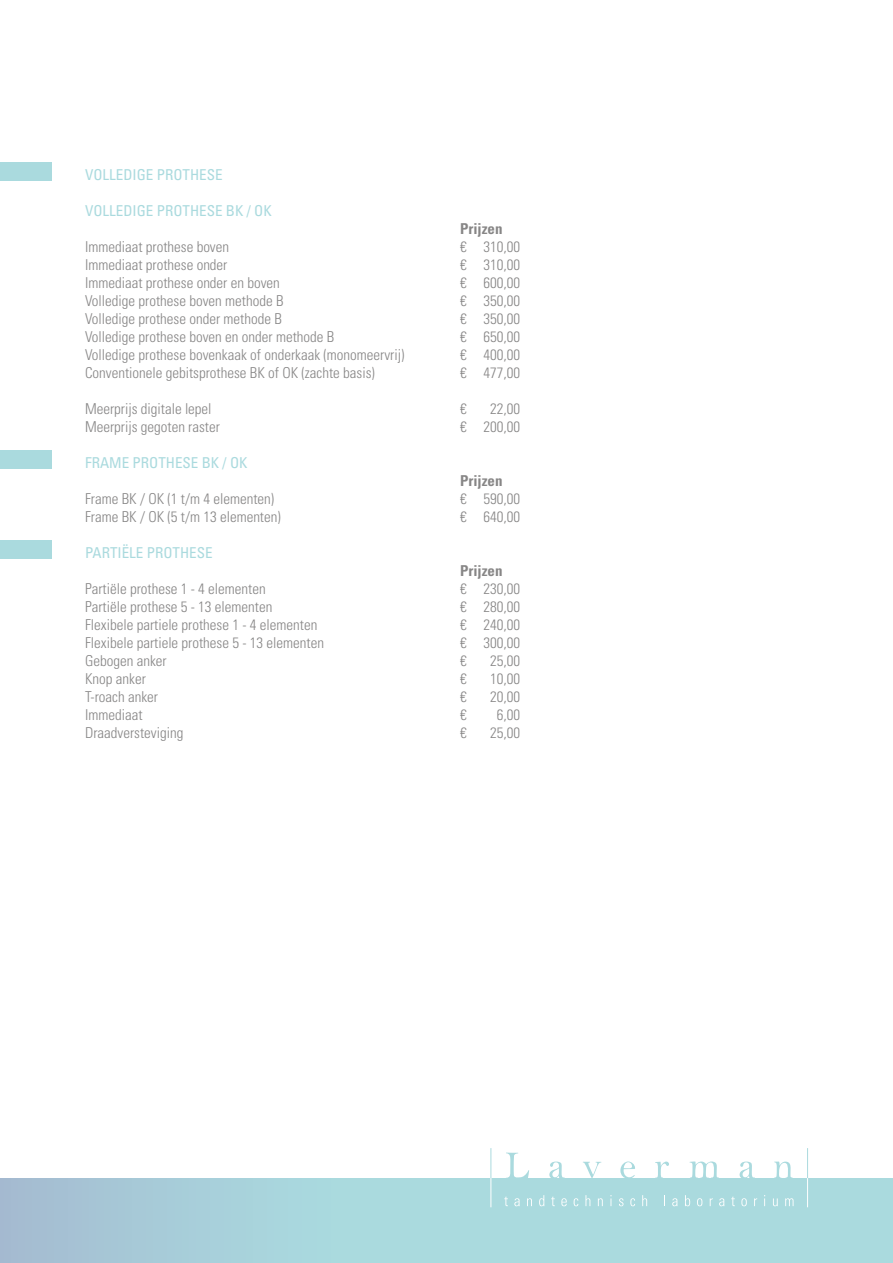
<style>
.page{position:relative;width:893px;height:1263px;background:#fff}
.page>*{position:absolute;margin:0;border:0;box-sizing:border-box;transform-origin:0 0}
.t1{font:300 condensed 15px "Univers LT";color:#878686}
.t2{font:condensed 15px "Univers LT";color:#aadade}
.t3{font:700 condensed 15px "Univers LT";color:#878686}
</style>
<div class="page">
<div style="left:0;top:1178px;width:893px;height:85px;background:linear-gradient(to right,#a6c8d6,#ace1e1)"></div>
<hr style="left:491px;top:1132px;width:1px;height:75px;background:#fff">
<hr style="left:807px;top:1132px;width:1px;height:75px;background:#fff">
<svg style="left:506px;top:1152px;width:23px;height:26px"></svg>
<svg style="left:549px;top:1161px;width:16px;height:17px"></svg>
<svg style="left:583px;top:1162px;width:18px;height:16px"></svg>
<svg style="left:620px;top:1161px;width:15px;height:18px"></svg>
<svg style="left:655px;top:1161px;width:14px;height:17px"></svg>
<svg style="left:690px;top:1161px;width:29px;height:17px"></svg>
<svg style="left:740px;top:1161px;width:15px;height:17px"></svg>
<svg style="left:774px;top:1161px;width:19px;height:17px"></svg>
<hr style="left:491px;top:1148px;width:1px;height:30px;background:#aadade">
<hr style="left:807px;top:1148px;width:1px;height:30px;background:#aadade">
<svg style="left:504px;top:1196px;width:4px;height:10px"></svg>
<svg style="left:514px;top:1198px;width:6px;height:8px"></svg>
<svg style="left:527px;top:1198px;width:5px;height:8px"></svg>
<svg style="left:539px;top:1195px;width:5px;height:11px"></svg>
<svg style="left:551px;top:1196px;width:4px;height:10px"></svg>
<svg style="left:561px;top:1198px;width:6px;height:8px"></svg>
<svg style="left:574px;top:1198px;width:4px;height:8px"></svg>
<svg style="left:585px;top:1195px;width:5px;height:11px"></svg>
<svg style="left:598px;top:1198px;width:5px;height:8px"></svg>
<svg style="left:610px;top:1195px;width:2px;height:11px"></svg>
<svg style="left:619px;top:1198px;width:4px;height:8px"></svg>
<svg style="left:630px;top:1198px;width:5px;height:8px"></svg>
<svg style="left:642px;top:1195px;width:5px;height:11px"></svg>
<svg style="left:672px;top:1198px;width:5px;height:8px"></svg>
<svg style="left:685px;top:1195px;width:5px;height:11px"></svg>
<svg style="left:697px;top:1198px;width:5px;height:8px"></svg>
<svg style="left:710px;top:1198px;width:3px;height:8px"></svg>
<svg style="left:719px;top:1198px;width:5px;height:8px"></svg>
<svg style="left:731px;top:1196px;width:4px;height:10px"></svg>
<svg style="left:741px;top:1198px;width:6px;height:8px"></svg>
<svg style="left:754px;top:1198px;width:3px;height:8px"></svg>
<svg style="left:773px;top:1198px;width:5px;height:8px"></svg>
<svg style="left:785px;top:1198px;width:8px;height:8px"></svg>
<div style="left:0;top:162px;width:51px;height:18px;background:#aadade"></div>
<div style="left:0;top:450px;width:51px;height:18px;background:#aadade"></div>
<div style="left:0;top:540px;width:51px;height:18px;background:#aadade"></div>
<p class="t2" style="left:85px;top:165px;width:139px">VOLLEDIGE PROTHESE</p>
<p class="t2" style="left:85px;top:201px;width:188px">VOLLEDIGE PROTHESE BK / OK</p>
<p class="t3" style="left:460px;top:219px;width:44px">Prijzen</p>
<p class="t1" style="left:85px;top:238px;width:146px">Immediaat prothese boven</p>
<p class="t1" style="left:460px;top:238px;width:62px">€ 310,00</p>
<p class="t1" style="left:85px;top:256px;width:144px">Immediaat prothese onder</p>
<p class="t1" style="left:460px;top:256px;width:62px">€ 310,00</p>
<p class="t1" style="left:85px;top:274px;width:196px">Immediaat prothese onder en boven</p>
<p class="t1" style="left:460px;top:274px;width:62px">€ 600,00</p>
<p class="t1" style="left:85px;top:292px;width:200px">Volledige prothese boven methode B</p>
<p class="t1" style="left:460px;top:292px;width:62px">€ 350,00</p>
<p class="t1" style="left:85px;top:310px;width:198px">Volledige prothese onder methode B</p>
<p class="t1" style="left:460px;top:310px;width:62px">€ 350,00</p>
<p class="t1" style="left:85px;top:328px;width:251px">Volledige prothese boven en onder methode B</p>
<p class="t1" style="left:460px;top:328px;width:62px">€ 650,00</p>
<p class="t1" style="left:85px;top:346px;width:321px">Volledige prothese bovenkaak of onderkaak (monomeervrij)</p>
<p class="t1" style="left:460px;top:346px;width:62px">€ 400,00</p>
<p class="t1" style="left:85px;top:364px;width:291px">Conventionele gebitsprothese BK of OK (zachte basis)</p>
<p class="t1" style="left:460px;top:364px;width:62px">€ 477,00</p>
<p class="t1" style="left:85px;top:400px;width:128px">Meerprijs digitale lepel</p>
<p class="t1" style="left:460px;top:400px;width:8px">€</p>
<p class="t1" style="left:490px;top:400px;width:31px">22,00</p>
<p class="t1" style="left:85px;top:418px;width:136px">Meerprijs gegoten raster</p>
<p class="t1" style="left:460px;top:418px;width:62px">€ 200,00</p>
<p class="t2" style="left:85px;top:453px;width:164px">FRAME PROTHESE BK / OK</p>
<p class="t3" style="left:460px;top:471px;width:44px">Prijzen</p>
<p class="t1" style="left:85px;top:490px;width:191px">Frame BK / OK (1 t/m 4 elementen)</p>
<p class="t1" style="left:460px;top:490px;width:62px">€ 590,00</p>
<p class="t1" style="left:85px;top:508px;width:197px">Frame BK / OK (5 t/m 13 elementen)</p>
<p class="t1" style="left:460px;top:508px;width:62px">€ 640,00</p>
<p class="t2" style="left:85px;top:543px;width:129px">PARTIËLE PROTHESE</p>
<p class="t3" style="left:460px;top:561px;width:44px">Prijzen</p>
<p class="t1" style="left:85px;top:580px;width:182px">Partiële prothese 1 - 4 elementen</p>
<p class="t1" style="left:460px;top:580px;width:62px">€ 230,00</p>
<p class="t1" style="left:85px;top:598px;width:189px">Partiële prothese 5 - 13 elementen</p>
<p class="t1" style="left:460px;top:598px;width:62px">€ 280,00</p>
<p class="t1" style="left:85px;top:616px;width:234px">Flexibele partiele prothese 1 - 4 elementen</p>
<p class="t1" style="left:460px;top:616px;width:62px">€ 240,00</p>
<p class="t1" style="left:85px;top:634px;width:241px">Flexibele partiele prothese 5 - 13 elementen</p>
<p class="t1" style="left:460px;top:634px;width:62px">€ 300,00</p>
<p class="t1" style="left:85px;top:652px;width:83px">Gebogen anker</p>
<p class="t1" style="left:460px;top:652px;width:8px">€</p>
<p class="t1" style="left:490px;top:652px;width:31px">25,00</p>
<p class="t1" style="left:85px;top:670px;width:62px">Knop anker</p>
<p class="t1" style="left:460px;top:670px;width:8px">€</p>
<p class="t1" style="left:490px;top:670px;width:31px">10,00</p>
<p class="t1" style="left:85px;top:688px;width:75px">T-roach anker</p>
<p class="t1" style="left:460px;top:688px;width:8px">€</p>
<p class="t1" style="left:490px;top:688px;width:31px">20,00</p>
<p class="t1" style="left:85px;top:706px;width:59px">Immediaat</p>
<p class="t1" style="left:460px;top:706px;width:8px">€</p>
<p class="t1" style="left:497px;top:706px;width:25px">6,00</p>
<p class="t1" style="left:85px;top:724px;width:100px">Draadversteviging</p>
<p class="t1" style="left:460px;top:724px;width:8px">€</p>
<p class="t1" style="left:490px;top:724px;width:31px">25,00</p>
</div>
